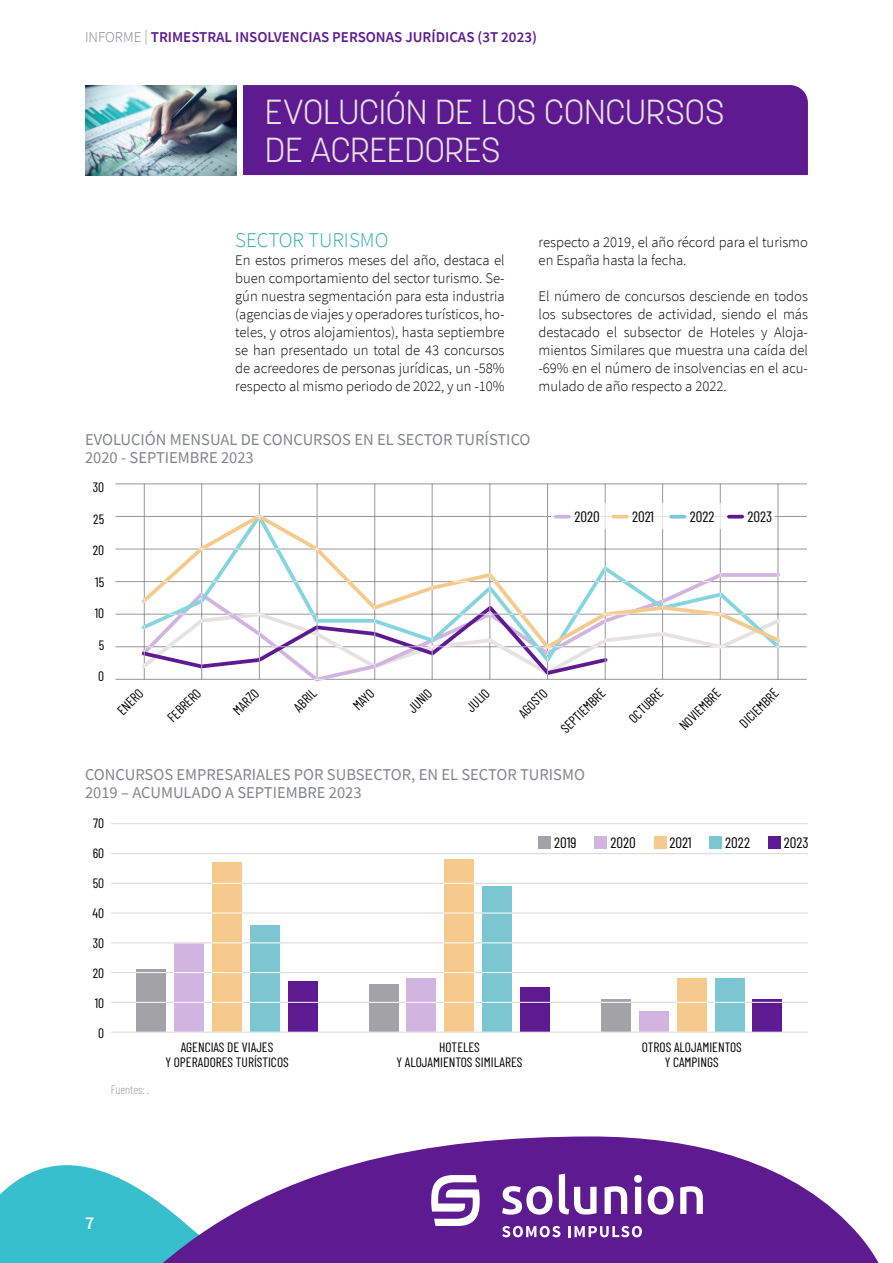
<style>
.page{position:relative;width:893px;height:1263px;background:#fff}
.page>*{position:absolute;margin:0;border:0;box-sizing:border-box;transform-origin:0 0}
.t1{font:300 34.5px/37.5px "Korolev";letter-spacing:-.01em;color:#e6e1e2}
.t2{font:300 21px "Source Sans Pro";color:#30aebe}
.t3{font:600 18px "Source Sans Pro";color:#fff}
.t4{font:16.5px/18px "Source Sans Pro";color:#828589}
.t5{font:600 15px "Source Sans Pro";color:#5e1a91}
.t6{font:15px "Barlow Condensed";color:#000}
.t7{font:300 14.7px/18px "Source Sans Pro";color:#000;text-align:justify}
.t8{font:13.5px/15px "Barlow Condensed";color:#000;text-align:center}
.t9{font:200 12px "Barlow Condensed";color:#828589}
.s1{font-weight:300;color:#828589}
</style>
<div class="page">
<div style="left:538px;top:836px;width:13px;height:13px;background:#a3a2a6"></div>
<div style="left:595px;top:836px;width:12px;height:13px;background:#d2b4e0"></div>
<div style="left:654px;top:836px;width:12px;height:13px;background:#f6c98d"></div>
<div style="left:709px;top:836px;width:13px;height:13px;background:#7cc6d2"></div>
<div style="left:768px;top:836px;width:13px;height:13px;background:#5e1a91"></div>
<svg style="left:138px;top:677px;width:644px;height:5px"></svg>
<svg style="left:138px;top:512px;width:645px;height:91px"></svg>
<svg style="left:138px;top:603px;width:645px;height:74px"></svg>
<hr style="left:115px;top:646px;width:692px;height:1px;background:#989898">
<hr style="left:115px;top:614px;width:692px;height:1px;background:#989898">
<hr style="left:115px;top:581px;width:692px;height:1px;background:#989898">
<hr style="left:115px;top:549px;width:692px;height:1px;background:#989898">
<hr style="left:115px;top:516px;width:692px;height:1px;background:#989898">
<hr style="left:115px;top:484px;width:692px;height:1px;background:#989898">
<hr style="left:144px;top:484px;width:1px;height:195px;background:#989898">
<hr style="left:201px;top:484px;width:1px;height:195px;background:#989898">
<hr style="left:259px;top:484px;width:1px;height:195px;background:#989898">
<hr style="left:317px;top:484px;width:1px;height:195px;background:#989898">
<hr style="left:374px;top:484px;width:1px;height:195px;background:#989898">
<hr style="left:432px;top:484px;width:1px;height:195px;background:#989898">
<hr style="left:490px;top:484px;width:1px;height:195px;background:#989898">
<hr style="left:547px;top:484px;width:1px;height:195px;background:#989898">
<hr style="left:605px;top:484px;width:1px;height:195px;background:#989898">
<hr style="left:662px;top:484px;width:1px;height:195px;background:#989898">
<hr style="left:720px;top:484px;width:1px;height:195px;background:#989898">
<hr style="left:778px;top:484px;width:1px;height:195px;background:#989898">
<hr style="left:115px;top:679px;width:692px;height:1px;background:#989898">
<div style="left:551px;top:503px;width:224px;height:26px;background:#fff"></div>
<svg style="left:556px;top:515px;width:13px;height:4px"></svg>
<svg style="left:613px;top:515px;width:14px;height:4px"></svg>
<svg style="left:671px;top:515px;width:13px;height:4px"></svg>
<svg style="left:729px;top:515px;width:13px;height:4px"></svg>
<div style="left:601px;top:999px;width:30px;height:33px;background:#a3a2a6"></div>
<div style="left:639px;top:1011px;width:30px;height:21px;background:#d2b4e0"></div>
<div style="left:677px;top:978px;width:30px;height:54px;background:#f6c98d"></div>
<div style="left:715px;top:978px;width:29px;height:54px;background:#7cc6d2"></div>
<div style="left:752px;top:999px;width:30px;height:33px;background:#5e1a91"></div>
<div style="left:136px;top:970px;width:30px;height:62px;background:#a3a2a6"></div>
<div style="left:174px;top:943px;width:30px;height:89px;background:#d2b4e0"></div>
<div style="left:212px;top:862px;width:30px;height:170px;background:#f6c98d"></div>
<div style="left:250px;top:925px;width:30px;height:107px;background:#7cc6d2"></div>
<div style="left:288px;top:981px;width:30px;height:51px;background:#5e1a91"></div>
<div style="left:369px;top:984px;width:30px;height:48px;background:#a3a2a6"></div>
<div style="left:407px;top:978px;width:29px;height:54px;background:#d2b4e0"></div>
<div style="left:445px;top:859px;width:29px;height:173px;background:#f6c98d"></div>
<div style="left:482px;top:886px;width:30px;height:146px;background:#7cc6d2"></div>
<div style="left:520px;top:987px;width:30px;height:45px;background:#5e1a91"></div>
<hr style="left:111px;top:1002px;width:697px;height:1px;background:#dbdcdc">
<hr style="left:111px;top:972px;width:697px;height:1px;background:#dbdcdc">
<hr style="left:111px;top:942px;width:697px;height:1px;background:#dbdcdc">
<hr style="left:111px;top:912px;width:697px;height:1px;background:#dbdcdc">
<hr style="left:111px;top:883px;width:697px;height:1px;background:#dbdcdc">
<hr style="left:111px;top:853px;width:697px;height:1px;background:#dbdcdc">
<hr style="left:111px;top:823px;width:697px;height:1px;background:#dbdcdc">
<hr style="left:111px;top:1032px;width:697px;height:1px;background:#dbdcdc">
<div style="left:243px;top:85px;width:565px;height:90px;background:#5e1a91"></div>
<img style="left:85px;top:85px;width:151px;height:90px">
<div style="left:254px;top:128px;width:46px;height:5px;background:#5e1a91"></div>
<svg style="left:0;top:1172px;width:32px;height:91px;background:#4cc6d3"></svg>
<svg style="left:32px;top:1136px;width:847px;height:127px;fill:#5e1a91"></svg>
<svg style="left:502px;top:1226px;width:58px;height:11px"></svg>
<svg style="left:568px;top:1226px;width:74px;height:11px"></svg>
<svg style="left:502px;top:1186px;width:50px;height:29px"></svg>
<svg style="left:559px;top:1174px;width:38px;height:40px"></svg>
<svg style="left:605px;top:1186px;width:22px;height:28px"></svg>
<svg style="left:634px;top:1175px;width:8px;height:39px"></svg>
<svg style="left:648px;top:1186px;width:26px;height:29px"></svg>
<svg style="left:680px;top:1186px;width:23px;height:28px"></svg>
<svg style="left:431px;top:1175px;width:49px;height:51px"></svg>
<p class="t5" style="left:85px;top:29px;width:453px"><span class="s1">INFORME |</span> TRIMESTRAL INSOLVENCIAS PERSONAS JURÍDICAS (3T 2023)</p>
<h1 class="t1" style="left:265px;top:94px;width:462px">EVOLUCIÓN DE LOS CONCURSOS<br>DE ACREEDORES</h1>
<h2 class="t2" style="left:235px;top:231px;width:155px">SECTOR TURISMO</h2>
<p class="t7" style="left:235px;top:252px;width:271px">En estos primeros meses del año, destaca el buen comportamiento del sector turismo. Se&shy;gún nuestra segmentación para esta industria (agencias de viajes y operadores turísticos, ho&shy;teles, y otros alojamientos), hasta septiembre se han presentado un total de 43 concursos de acreedores de personas jurídicas, un -58% respecto al mismo periodo de 2022, y un -10%</p>
<p class="t7" style="left:539px;top:234px;width:271px">respecto a 2019, el año récord para el turismo en España hasta la fecha.</p>
<p class="t7" style="left:539px;top:288px;width:271px">El número de concursos desciende en todos los subsectores de actividad, siendo el más destacado el subsector de Hoteles y Aloja&shy;mientos Similares que muestra una caída del -69% en el número de insolvencias en el acu&shy;mulado de año respecto a 2022.</p>
<p class="t4" style="left:85px;top:431px;width:447px">EVOLUCIÓN MENSUAL DE CONCURSOS EN EL SECTOR TURÍSTICO<br>2020 - SEPTIEMBRE 2023</p>
<p class="t8" style="left:93px;top:481px;width:13px">30</p>
<p class="t8" style="left:93px;top:512px;width:12px">25</p>
<p class="t8" style="left:93px;top:544px;width:13px">20</p>
<p class="t8" style="left:95px;top:575px;width:10px">15</p>
<p class="t8" style="left:95px;top:607px;width:11px">10</p>
<p class="t8" style="left:99px;top:638px;width:7px">5</p>
<p class="t8" style="left:98px;top:670px;width:7px">0</p>
<p class="t6" style="left:574px;top:510px;width:27px">2020</p>
<p class="t6" style="left:632px;top:510px;width:24px">2021</p>
<p class="t6" style="left:690px;top:510px;width:26px">2022</p>
<p class="t6" style="left:748px;top:510px;width:26px">2023</p>
<p class="t8" style="left:115px;top:708px;width:32px;rotate:-45deg">ENERO</p>
<p class="t8" style="left:165px;top:715px;width:43px;rotate:-45deg">FEBRERO</p>
<p class="t8" style="left:231px;top:707px;width:32px;rotate:-45deg">MARZO</p>
<p class="t8" style="left:292px;top:704px;width:27px;rotate:-45deg">ABRIL</p>
<p class="t8" style="left:351px;top:703px;width:25px;rotate:-45deg">MAYO</p>
<p class="t8" style="left:406px;top:706px;width:29px;rotate:-45deg">JUNIO</p>
<p class="t8" style="left:464px;top:705px;width:28px;rotate:-45deg">JULIO</p>
<p class="t8" style="left:516px;top:711px;width:36px;rotate:-45deg">AGOSTO</p>
<p class="t8" style="left:558px;top:726px;width:58px;rotate:-45deg">SEPTIEMBRE</p>
<p class="t8" style="left:627px;top:716px;width:43px;rotate:-45deg">OCTUBRE</p>
<p class="t8" style="left:677px;top:723px;width:54px;rotate:-45deg">NOVIEMBRE</p>
<p class="t8" style="left:737px;top:721px;width:50px;rotate:-45deg">DICIEMBRE</p>
<p class="t4" style="left:85px;top:765px;width:501px">CONCURSOS EMPRESARIALES POR SUBSECTOR, EN EL SECTOR TURISMO<br>2019 – ACUMULADO A SEPTIEMBRE 2023</p>
<p class="t6" style="left:554px;top:836px;width:24px">2019</p>
<p class="t6" style="left:610px;top:836px;width:27px">2020</p>
<p class="t6" style="left:669px;top:836px;width:24px">2021</p>
<p class="t6" style="left:725px;top:836px;width:26px">2022</p>
<p class="t6" style="left:784px;top:836px;width:26px">2023</p>
<p class="t8" style="left:93px;top:816px;width:12px">70</p>
<p class="t8" style="left:93px;top:846px;width:13px">60</p>
<p class="t8" style="left:93px;top:876px;width:13px">50</p>
<p class="t8" style="left:93px;top:906px;width:13px">40</p>
<p class="t8" style="left:93px;top:936px;width:13px">30</p>
<p class="t8" style="left:93px;top:966px;width:13px">20</p>
<p class="t8" style="left:95px;top:996px;width:11px">10</p>
<p class="t8" style="left:98px;top:1026px;width:7px">0</p>
<p class="t9" style="left:111px;top:1085px;width:40px">Fuentes: .</p>
<p class="t8" style="left:165px;top:1041px;width:125px">AGENCIAS DE VIAJES<br>Y OPERADORES TURÍSTICOS</p>
<p class="t8" style="left:396px;top:1041px;width:128px">HOTELES<br>Y ALOJAMIENTOS SIMILARES</p>
<p class="t8" style="left:642px;top:1041px;width:101px">OTROS ALOJAMIENTOS<br>Y CAMPINGS</p>
<p class="t3" style="left:85px;top:1215px;width:11px">7</p>
</div>
